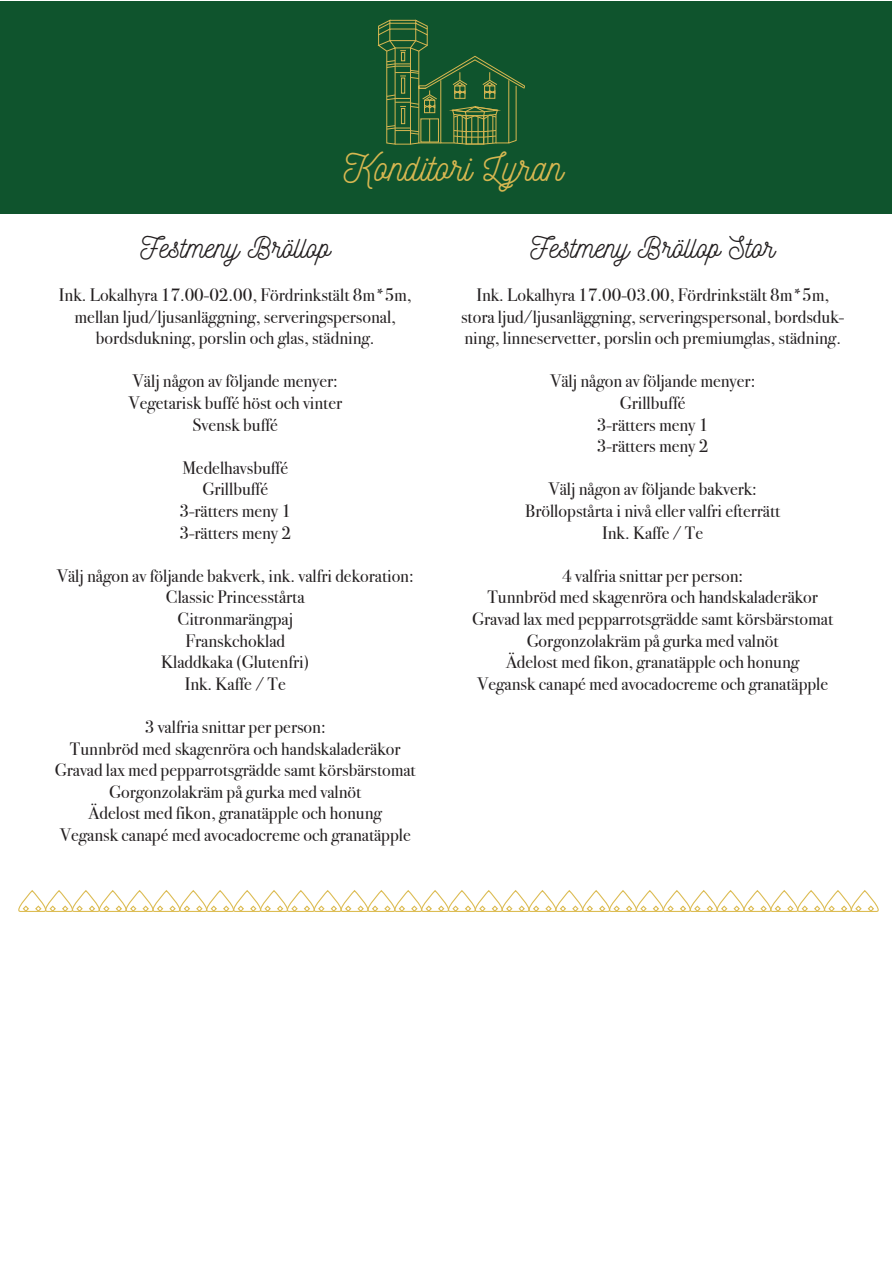
<style>
.page{position:relative;width:893px;height:1263px;background:#fff}
.page>*{position:absolute;margin:0;border:0;box-sizing:border-box;transform-origin:0 0}
.t1{font:38.1px "Nickainley";color:#d7b751}
.t2{font:30px "Nickainley";color:#231f20}
.t3{font:18px/21.6px "Bodoni Svty Two ITCTT";color:#231f20;text-align:center}
</style>
<div class="page">
<div style="left:0;top:2px;width:891px;height:212px;background:#0f542d"></div>
<svg style="left:377px;top:19px;width:148px;height:126px"></svg>
<svg style="left:18px;top:891px;width:861px;height:21px"></svg>
<h1 class="t1" style="left:344px;top:143px;width:221px">Konditori Lyran</h1>
<h2 class="t2" style="left:140px;top:228px;width:191px">Festmeny Bröllop</h2>
<p class="t3" style="left:59px;top:282px;width:354px">Ink. Lokalhyra 17.00-02.00, Fördrinkstält 8m*5m, mellan ljud/ljusanläggning, serveringspersonal, bordsdukning, porslin och glas, städning.</p>
<p class="t3" style="left:128px;top:368px;width:215px">Välj någon av följande menyer:<br>Vegetarisk buffé höst och vinter<br>Svensk buffé</p>
<p class="t3" style="left:179px;top:455px;width:113px">Medelhavsbuffé<br>Grillbuffé<br>3-rätters meny 1<br>3-rätters meny 2</p>
<p class="t3" style="left:57px;top:563px;width:358px">Välj någon av följande bakverk, ink. valfri dekoration:<br>Classic Princesstårta<br>Citronmarängpaj<br>Franskchoklad<br>Kladdkaka (Glutenfri)<br>Ink. Kaffe / Te</p>
<p class="t3" style="left:55px;top:714px;width:362px">3 valfria snittar per person:<br>Tunnbröd med skagenröra och handskaladeräkor Gravad lax med pepparrotsgrädde samt körsbärstomat Gorgonzolakräm på gurka med valnöt<br>Ädelost med fikon, granatäpple och honung<br>Vegansk canapé med avocadocreme och granatäpple</p>
<h2 class="t2" style="left:531px;top:228px;width:246px">Festmeny Bröllop Stor</h2>
<p class="t3" style="left:461px;top:282px;width:385px">Ink. Lokalhyra 17.00-03.00, Fördrinkstält 8m*5m, stora ljud/ljusanläggning, serveringspersonal, bordsduk&shy;ning, linneservetter, porslin och premiumglas, städning.</p>
<p class="t3" style="left:550px;top:368px;width:207px">Välj någon av följande menyer:<br>Grillbuffé<br>3-rätters meny 1<br>3-rätters meny 2</p>
<p class="t3" style="left:525px;top:476px;width:257px">Välj någon av följande bakverk:<br>Bröllopstårta i nivå eller valfri efterrätt<br>Ink. Kaffe / Te</p>
<p class="t3" style="left:472px;top:563px;width:362px">4 valfria snittar per person:<br>Tunnbröd med skagenröra och handskaladeräkor Gravad lax med pepparrotsgrädde samt körsbärstomat Gorgonzolakräm på gurka med valnöt<br>Ädelost med fikon, granatäpple och honung<br>Vegansk canapé med avocadocreme och granatäpple</p>
</div>
